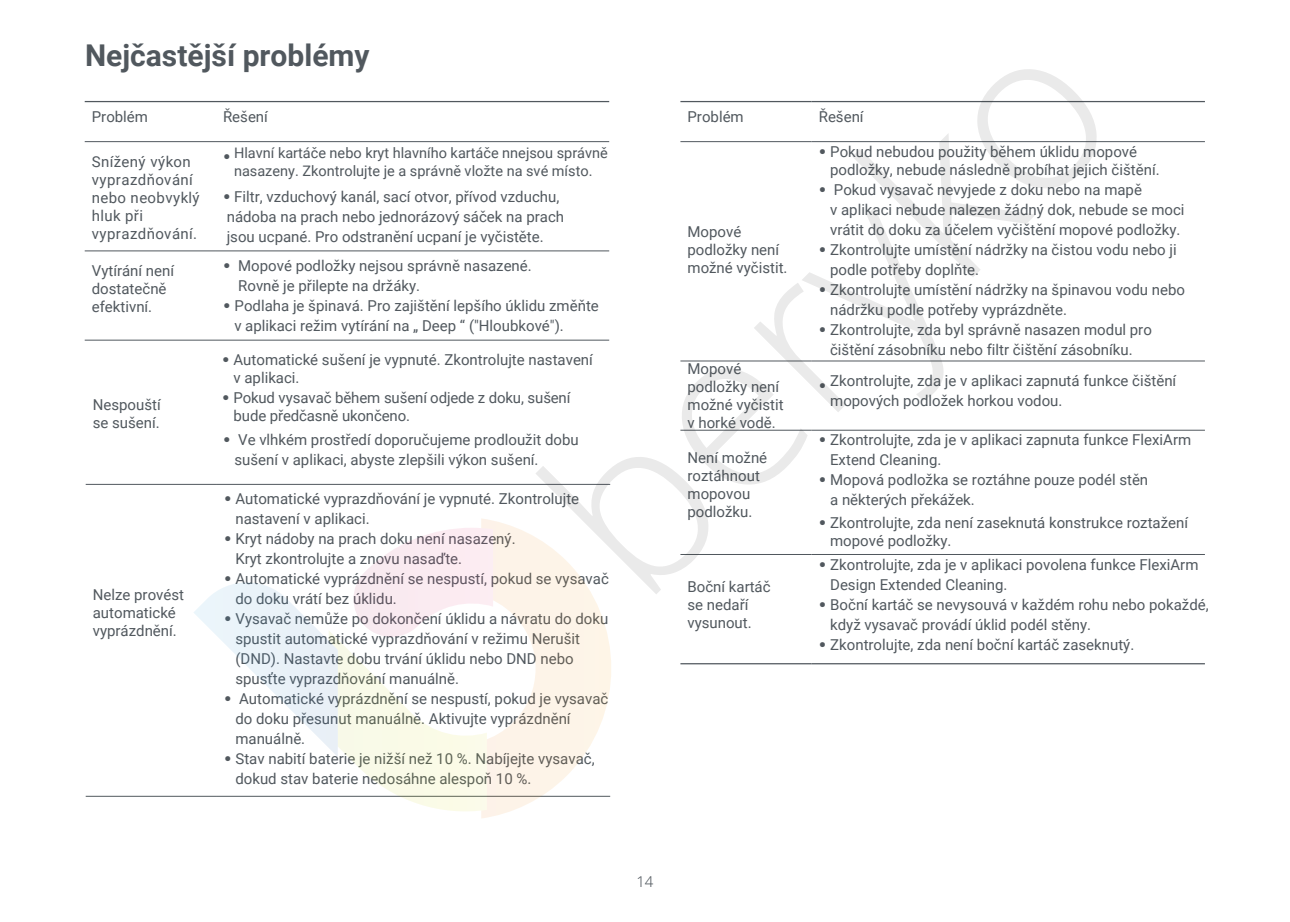
<style>
.page{position:relative;width:1290px;height:922px;background:#fff}
.page>*{position:absolute;margin:0;border:0;box-sizing:border-box;transform-origin:0 0}
.t1{font:700 30px "Roboto";color:#51585e}
.t2{font:15px/20px "Roboto";color:#51585e}
.t3{font:15px/18px "Roboto";color:#51585e}
.t4{font:15px/18px "Roboto";letter-spacing:.025em;color:#51585e}
.t5{font:300 15px "Noto Sans";color:#51585e}
.t6{font:14.5px/17.5px "Roboto";color:#51585e;text-align:center}
.s1{font-family:"Ping Fang SC";font-size:15px}
.s2{font-family:"Ping Fang SC"}
</style>
<div class="page">
<hr style="left:85px;top:101px;width:131px;height:1px;background:#51585e">
<hr style="left:216px;top:101px;width:393px;height:1px;background:#51585e">
<hr style="left:85px;top:250px;width:131px;height:1px;background:#51585e">
<hr style="left:216px;top:250px;width:393px;height:1px;background:#51585e">
<hr style="left:85px;top:339px;width:131px;height:1px;background:#51585e">
<hr style="left:216px;top:339px;width:393px;height:1px;background:#51585e">
<hr style="left:86px;top:484px;width:131px;height:1px;background:#51585e">
<hr style="left:217px;top:484px;width:393px;height:1px;background:#51585e">
<hr style="left:86px;top:795px;width:131px;height:1px;background:#51585e">
<hr style="left:85px;top:141px;width:131px;height:1px;background:#51585e">
<hr style="left:216px;top:141px;width:393px;height:1px;background:#51585e">
<hr style="left:680px;top:663px;width:132px;height:1px;background:#51585e">
<hr style="left:812px;top:663px;width:393px;height:1px;background:#51585e">
<hr style="left:812px;top:101px;width:393px;height:1px;background:#51585e">
<hr style="left:812px;top:141px;width:393px;height:1px;background:#51585e">
<hr style="left:812px;top:360px;width:393px;height:1px;background:#51585e">
<hr style="left:812px;top:429px;width:393px;height:1px;background:#51585e">
<hr style="left:812px;top:554px;width:393px;height:1px;background:#51585e">
<svg style="left:193px;top:519px;width:418px;height:299px"></svg>
<svg style="left:535px;top:69px;width:561px;height:525px"></svg>
<h1 class="t1" style="left:85px;top:34px;width:286px">Nejčastější problémy</h1>
<p class="t2" style="left:92px;top:106px;width:58px">Problém</p>
<p class="t2" style="left:223px;top:106px;width:46px">Řešení</p>
<p class="t4" style="left:92px;top:152px;width:109px">Snížený výkon vyprazdňování nebo neobvyklý hluk při vyprazdňování.</p>
<p class="t6" style="left:223px;top:144px;width:386px"><span class="s1">•</span> Hlavní kartáče nebo kryt hlavního kartáče nnejsou správně nasazeny. Zkontrolujte je a správně vložte na své místo.</p>
<p class="t2" style="left:223px;top:186px;width:343px"><span class="s2">•</span> Filtr, vzduchový kanál, sací otvor, přívod vzduchu, nádoba na prach nebo jednorázový sáček na prach jsou ucpané. Pro odstranění ucpaní je vyčistěte.</p>
<p class="t2" style="left:92px;top:261px;width:84px;line-height:18px">Vytírání není dostatečně efektivní.</p>
<p class="t2" style="left:238px;top:255px;width:295px;text-indent:-15px"><span class="s2">•</span> Mopové podložky nejsou správně nasazené.<br>Rovně je přilepte na držáky.</p>
<p class="t2" style="left:234px;top:295px;width:366px;text-indent:-11px"><span class="s2">•</span> Podlaha je špinavá. Pro zajištění lepšího úklidu změňte v aplikaci režim vytírání na „ Deep “ ("Hloubkové").</p>
<p class="t2" style="left:93px;top:395px;width:69px;line-height:18px">Nespouští se sušení.</p>
<p class="t2" style="left:93px;top:584px;width:93px;line-height:18px">Nelze provést automatické vyprázdnění.</p>
<p class="t2" style="left:233px;top:350px;width:361px;line-height:18px;text-indent:-11px"><span class="s2">•</span> Automatické sušení je vypnuté. Zkontrolujte nastavení v aplikaci.</p>
<p class="t2" style="left:233px;top:388px;width:339px;line-height:18px;text-indent:-11px"><span class="s2">•</span> Pokud vysavač během sušení odjede z doku, sušení bude předčasně ukončeno.</p>
<p class="t2" style="left:234px;top:429px;width:346px;text-indent:-11px"><span class="s2">•</span> Ve vlhkém prostředí doporučujeme prodloužit dobu sušení v aplikaci, abyste zlepšili výkon sušení.</p>
<p class="t2" style="left:235px;top:488px;width:345px;text-indent:-11px"><span class="s2">•</span> Automatické vyprazdňování je vypnuté. Zkontrolujte nastavení v aplikaci.</p>
<p class="t2" style="left:235px;top:528px;width:282px;text-indent:-11px"><span class="s2">•</span> Kryt nádoby na prach doku není nasazený.<br>Kryt zkontrolujte a znovu nasaďte.</p>
<p class="t2" style="left:235px;top:568px;width:375px;text-indent:-11px"><span class="s2">•</span> Automatické vyprázdnění se nespustí, pokud se vysavač do doku vrátí bez úklidu.</p>
<p class="t2" style="left:235px;top:608px;width:374px;text-indent:-11px"><span class="s2">•</span> Vysavač nemůže po dokončení úklidu a návratu do doku spustit automatické vyprazdňování v režimu Nerušit (DND). Nastavte dobu trvání úklidu nebo DND nebo spusťte vyprazdňování manuálně.</p>
<p class="t2" style="left:235px;top:688px;width:374px;text-indent:-11px"><span class="s2">•</span> Automatické vyprázdnění se nespustí, pokud je vysavač do doku přesunut manuálně. Aktivujte vyprázdnění manuálně.</p>
<p class="t2" style="left:235px;top:748px;width:361px;text-indent:-11px"><span class="s2">•</span> Stav nabití baterie je nižší než 10 %. Nabíjejte vysavač, dokud stav baterie nedosáhne alespoň 10 %.</p>
<p class="t2" style="left:687px;top:106px;width:58px">Problém</p>
<p class="t2" style="left:819px;top:106px;width:46px">Řešení</p>
<p class="t2" style="left:687px;top:222px;width:102px;line-height:18px">Mopové podložky není možné vyčistit.</p>
<p class="t3" style="left:687px;top:358px;width:98px">Mopové podložky není možné vyčistit v horké vodě.</p>
<p class="t3" style="left:687px;top:448px;width:81px">Není možné roztáhnout mopovou podložku.</p>
<p class="t3" style="left:687px;top:577px;width:85px">Boční kartáč se nedaří vysunout.</p>
<p class="t3" style="left:830px;top:142px;width:331px;text-indent:-11px"><span class="s2">•</span> Pokud nebudou použity během úklidu mopové podložky, nebude následně probíhat jejich čištění.</p>
<p class="t3" style="left:830px;top:179px;width:356px;line-height:20px;text-indent:-11px"><span class="s2">•</span> Pokud vysavač nevyjede z doku nebo na mapě<br>v aplikaci nebude nalezen žádný dok, nebude se moci vrátit do doku za účelem vyčištění mopové podložky.</p>
<p class="t3" style="left:830px;top:239px;width:348px;line-height:20px;text-indent:-11px"><span class="s2">•</span> Zkontrolujte umístění nádržky na čistou vodu nebo ji podle potřeby doplňte.</p>
<p class="t3" style="left:830px;top:279px;width:356px;line-height:20px;text-indent:-11px"><span class="s2">•</span> Zkontrolujte umístění nádržky na špinavou vodu nebo nádržku podle potřeby vyprázdněte.</p>
<p class="t3" style="left:819px;top:319px;width:335px;line-height:20px;text-align:center"><span class="s2">•</span> Zkontrolujte, zda byl správně nasazen modul pro čištění zásobníku nebo filtr čištění zásobníku.</p>
<p class="t3" style="left:830px;top:370px;width:348px;line-height:20px;text-indent:-11px"><span class="s2">•</span> Zkontrolujte, zda je v aplikaci zapnutá funkce čištění mopových podložek horkou vodou.</p>
<p class="t3" style="left:830px;top:429px;width:363px;line-height:20px;text-indent:-11px"><span class="s2">•</span> Zkontrolujte, zda je v aplikaci zapnuta funkce FlexiArm<br>Extend Cleaning.</p>
<p class="t3" style="left:830px;top:469px;width:320px;line-height:20px;text-indent:-11px"><span class="s2">•</span> Mopová podložka se roztáhne pouze podél stěn a některých překážek.</p>
<p class="t3" style="left:830px;top:513px;width:359px;text-indent:-11px"><span class="s2">•</span> Zkontrolujte, zda není zaseknutá konstrukce roztažení mopové podložky.</p>
<p class="t3" style="left:830px;top:553px;width:370px;line-height:20px;text-indent:-11px"><span class="s2">•</span> Zkontrolujte, zda je v aplikaci povolena funkce FlexiArm<br>Design Extended Cleaning.</p>
<p class="t3" style="left:830px;top:593px;width:380px;line-height:20px;text-indent:-11px"><span class="s2">•</span> Boční kartáč se nevysouvá v každém rohu nebo pokaždé, když vysavač provádí úklid podél stěny.</p>
<p class="t3" style="left:819px;top:634px;width:317px"><span class="s2">•</span> Zkontrolujte, zda není boční kartáč zaseknutý.</p>
<p class="t5" style="left:636px;top:871px;width:19px">14</p>
</div>
